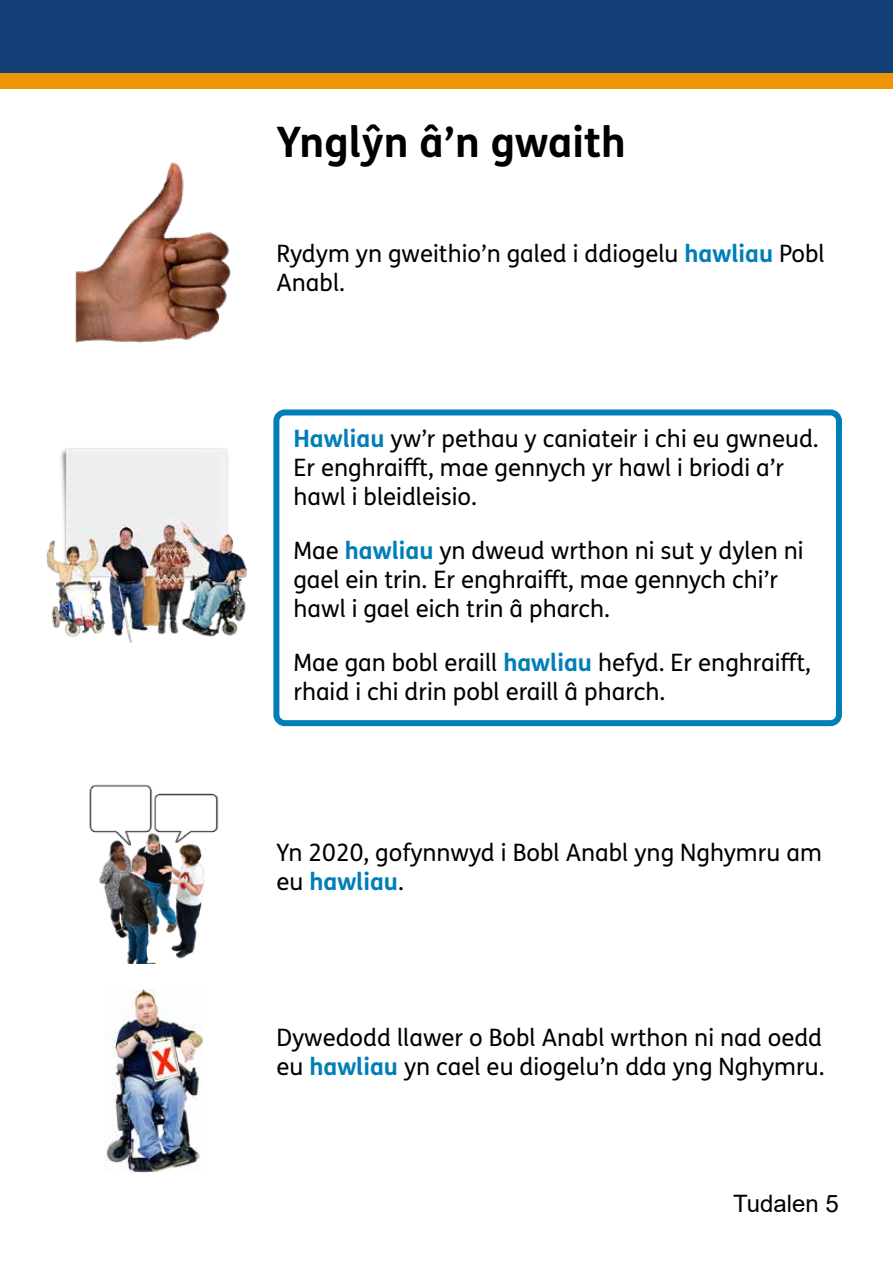
<style>
.page{position:relative;width:893px;height:1263px;background:#fff}
.page>*{position:absolute;margin:0;border:0;box-sizing:border-box;transform-origin:0 0}
.t1{font:700 42px "FS Me Pro";color:#000}
.t2{font:24px/28.8px "FS Me Pro";color:#000}
.t3{font:24px "Arial";color:#000}
.s1{font-weight:700;color:#007eb7}
</style>
<div class="page">
<div style="left:0;top:3px;width:893px;height:85px;background:#ed9504"></div>
<div style="left:0;top:0;width:893px;height:72px;background:#123f78"></div>
<img style="left:75px;top:162px;width:156px;height:181px">
<img style="left:46px;top:448px;width:201px;height:194px">
<div style="left:273px;top:409px;width:569px;height:317px;border:6px solid #007eb7;border-radius:9px"></div>
<img style="left:89px;top:784px;width:130px;height:179px">
<img style="left:104px;top:989px;width:98px;height:183px">
<h1 class="t1" style="left:276px;top:110px;width:351px">Ynglŷn â’n gwaith</h1>
<p class="t2" style="left:276px;top:239px;width:550px">Rydym yn gweithio’n galed i ddiogelu <span class="s1">hawliau</span> Pobl<br>Anabl.</p>
<p class="t2" style="left:293px;top:424px;width:527px"><span class="s1">Hawliau</span> yw’r pethau y caniateir i chi eu gwneud.<br>Er enghraift, mae gennych yr hawl i briodi a’r hawl i bleidleisio.</p>
<p class="t2" style="left:293px;top:536px;width:512px">Mae <span class="s1">hawliau</span> yn dweud wrthon ni sut y dylen ni gael ein trin. Er enghraift, mae gennych chi’r hawl i gael eich trin â pharch.</p>
<p class="t2" style="left:293px;top:648px;width:519px">Mae gan bobl eraill <span class="s1">hawliau</span> hefyd. Er enghraift, rhaid i chi drin pobl eraill â pharch.</p>
<p class="t2" style="left:276px;top:837px;width:547px">Yn 2020, gofynnwyd i Bobl Anabl yng Nghymru am eu <span class="s1">hawliau</span>.</p>
<p class="t2" style="left:276px;top:1023px;width:550px">Dywedodd llawer o Bobl Anabl wrthon ni nad oedd eu <span class="s1">hawliau</span> yn cael eu diogelu’n dda yng Nghymru.</p>
<p class="t3" style="left:733px;top:1187px;width:107px">Tudalen 5</p>
</div>
